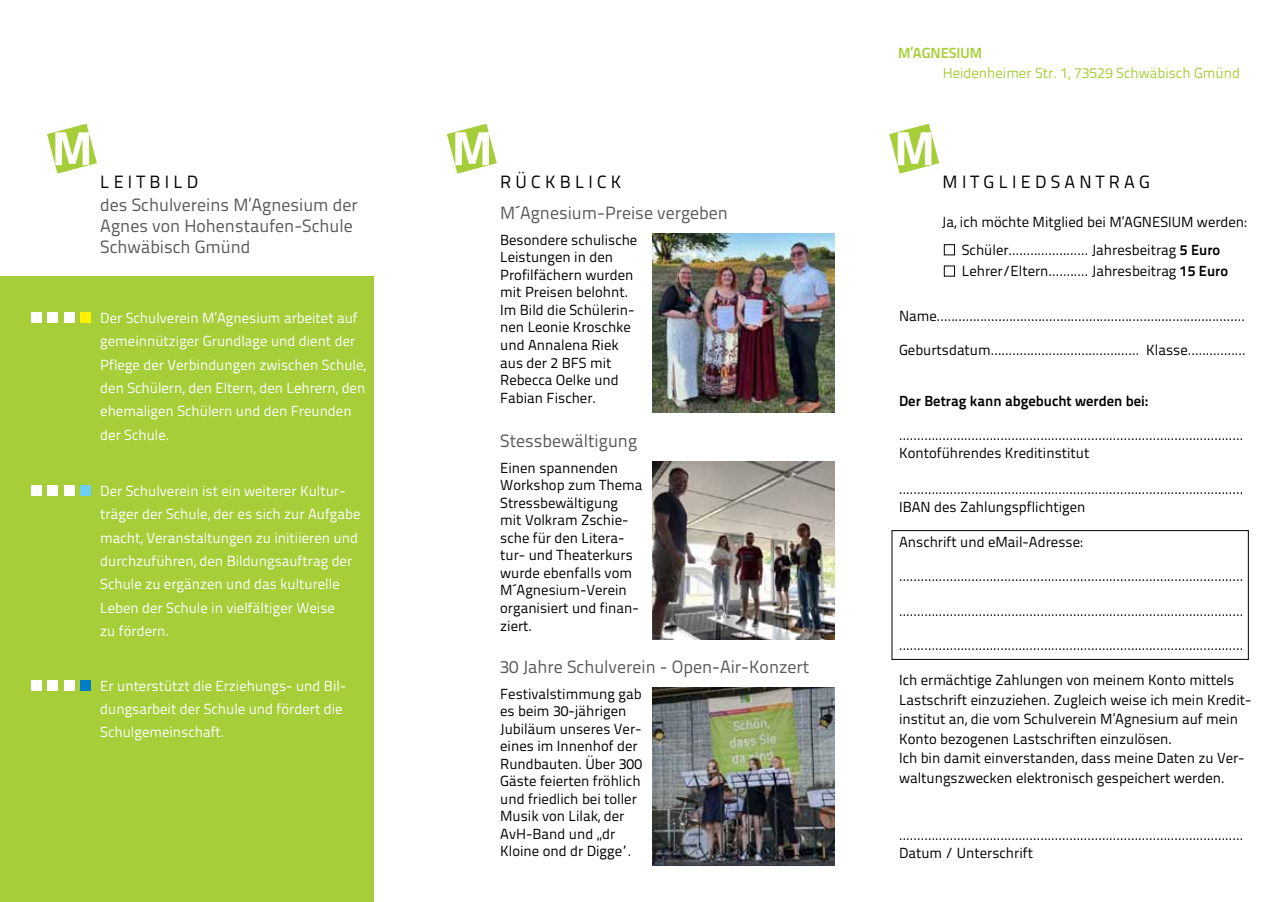
<style>
.page{position:relative;width:1272px;height:902px;background:#fff}
.page>*{position:absolute;margin:0;border:0;box-sizing:border-box;transform-origin:0 0}
.t1{font:17.7px/21.3px "Titillium Text 22 L";color:#58595b}
.t2{font:17.7px "Titillium Text 22 L";letter-spacing:.24em;color:#000}
.t3{font:14.55px/17.5px "Titillium Text 22 L";color:#000}
.t4{font:14.55px/23.2px "Titillium Text 22 L";color:#fff}
.t5{font:14.55px "Titillium Text 22 L";color:#a6ce39}
.t6{font:700 14.55px "Titillium Text 22 L";color:#000}
.t7{font:700 14.55px "Titillium Text 22 L";color:#a6ce39}
.s1{font-weight:700}
</style>
<div class="page">
<div style="left:0;top:277px;width:373px;height:624px;background:#a6ce39"></div>
<svg style="left:47px;top:124px;width:50px;height:49px"></svg>
<svg style="left:447px;top:124px;width:50px;height:49px"></svg>
<svg style="left:889px;top:124px;width:50px;height:49px"></svg>
<div style="left:32px;top:313px;width:10px;height:10px;background:#fff"></div>
<div style="left:48px;top:313px;width:10px;height:10px;background:#fff"></div>
<div style="left:64px;top:313px;width:10px;height:10px;background:#fff"></div>
<div style="left:80px;top:313px;width:10px;height:10px;background:#fff200"></div>
<div style="left:32px;top:485px;width:10px;height:11px;background:#fff"></div>
<div style="left:48px;top:485px;width:10px;height:11px;background:#fff"></div>
<div style="left:64px;top:485px;width:10px;height:11px;background:#fff"></div>
<div style="left:80px;top:485px;width:10px;height:11px;background:#6dcff6"></div>
<div style="left:32px;top:680px;width:10px;height:10px;background:#fff"></div>
<div style="left:48px;top:680px;width:10px;height:10px;background:#fff"></div>
<div style="left:64px;top:680px;width:10px;height:10px;background:#fff"></div>
<div style="left:80px;top:680px;width:10px;height:10px;background:#007dc5"></div>
<div style="left:943px;top:244px;width:11px;height:11px;border:1px solid #000"></div>
<div style="left:891px;top:530px;width:357px;height:129px;border:1px solid #000"></div>
<img style="left:652px;top:234px;width:182px;height:178px">
<img style="left:652px;top:461px;width:182px;height:178px">
<img style="left:652px;top:687px;width:182px;height:178px">
<p class="t7" style="left:898px;top:42px;width:86px">M’AGNESIUM</p>
<p class="t5" style="left:942px;top:62px;width:299px">Heidenheimer Str. 1, 73529 Schwäbisch Gmünd</p>
<p class="t2" style="left:100px;top:168px;width:99px">LEITBILD</p>
<p class="t2" style="left:500px;top:168px;width:123px">RÜCKBLICK</p>
<p class="t2" style="left:942px;top:168px;width:209px">MITGLIEDSANTRAG</p>
<p class="t1" style="left:100px;top:193px;width:259px">des Schulvereins M’Agnesium der<br>Agnes von Hohenstaufen-Schule<br>Schwäbisch Gmünd</p>
<p class="t1" style="left:500px;top:201px;width:229px">M´Agnesium-Preise vergeben</p>
<p class="t3" style="left:500px;top:230px;width:139px">Besondere schulische<br>Leistungen in den<br>Profilfächern wurden mit Preisen belohnt.<br>Im Bild die Schülerin&shy;nen Leonie Kroschke und Annalena Riek aus der 2 BFS mit<br>Rebecca Oelke und<br>Fabian Fischer.</p>
<p class="t3" style="left:941px;top:207px;width:306px;line-height:28px;text-align:center">Ja, ich möchte Mitglied bei M’AGNESIUM werden:<br>Schüler...................... Jahresbeitrag <span class="s1">5 Euro</span></p>
<p class="t3" style="left:961px;top:261px;width:268px">Lehrer/Eltern........... Jahresbeitrag <span class="s1">15 Euro</span></p>
<p class="t3" style="left:899px;top:306px;width:347px">Name.....................................................................................</p>
<p class="t3" style="left:899px;top:340px;width:348px">Geburtsdatum......................................... Klasse................</p>
<p class="t6" style="left:899px;top:389px;width:250px">Der Betrag kann abgebucht werden bei:</p>
<p class="t3" style="left:899px;top:425px;width:346px;line-height:18px">...............................................................................................<br>Kontoführendes Kreditinstitut</p>
<p class="t3" style="left:899px;top:479px;width:346px;line-height:18px">...............................................................................................<br>IBAN des Zahlungspflichtigen</p>
<p class="t3" style="left:899px;top:532px;width:185px">Anschrift und eMail-Adresse:</p>
<p class="t3" style="left:899px;top:566px;width:346px">...............................................................................................</p>
<p class="t3" style="left:899px;top:601px;width:346px">...............................................................................................</p>
<p class="t3" style="left:899px;top:635px;width:346px">...............................................................................................</p>
<p class="t3" style="left:899px;top:669px;width:354px;line-height:19.5px">Ich ermächtige Zahlungen von meinem Konto mittels Lastschrift einzuziehen. Zugleich weise ich mein Kredit&shy;institut an, die vom Schulverein M’Agnesium auf mein Konto bezogenen Lastschriften einzulösen.<br>Ich bin damit einverstanden, dass meine Daten zu Ver&shy;waltungszwecken elektronisch gespeichert werden.</p>
<p class="t4" style="left:100px;top:306px;width:267px">Der Schulverein M’Agnesium arbeitet auf gemeinnütziger Grundlage und dient der Pflege der Verbindungen zwischen Schule, den Schülern, den Eltern, den Lehrern, den ehemaligen Schülern und den Freunden der Schule.</p>
<p class="t1" style="left:500px;top:429px;width:138px">Stessbewältigung</p>
<p class="t3" style="left:500px;top:458px;width:144px">Einen spannenden<br>Workshop zum Thema<br>Stressbewältigung mit Volkram Zschie&shy;sche für den Litera&shy;tur- und Theaterkurs wurde ebenfalls vom<br>M´Agnesium-Verein organisiert und finan&shy;ziert.</p>
<p class="t4" style="left:100px;top:478px;width:262px">Der Schulverein ist ein weiterer Kultur&shy;träger der Schule, der es sich zur Aufgabe macht, Veranstaltungen zu initiieren und durchzuführen, den Bildungsauftrag der Schule zu ergänzen und das kulturelle Leben der Schule in vielfältiger Weise<br>zu fördern.</p>
<p class="t1" style="left:500px;top:655px;width:311px">30 Jahre Schulverein - Open-Air-Konzert</p>
<p class="t4" style="left:100px;top:673px;width:247px">Er unterstützt die Erziehungs- und Bil&shy;dungsarbeit der Schule und fördert die<br>Schulgemeinschaft.</p>
<p class="t3" style="left:500px;top:684px;width:143px">Festivalstimmung gab es beim 30-jährigen<br>Jubiläum unseres Ver&shy;eines im Innenhof der<br>Rundbauten. Über 300<br>Gäste feierten fröhlich und friedlich bei toller<br>Musik von Lilak, der<br>AvH-Band und „dr<br>Kloine ond dr Digge“.</p>
<p class="t3" style="left:899px;top:824px;width:346px;line-height:18px">...............................................................................................<br>Datum / Unterschrift</p>
</div>
